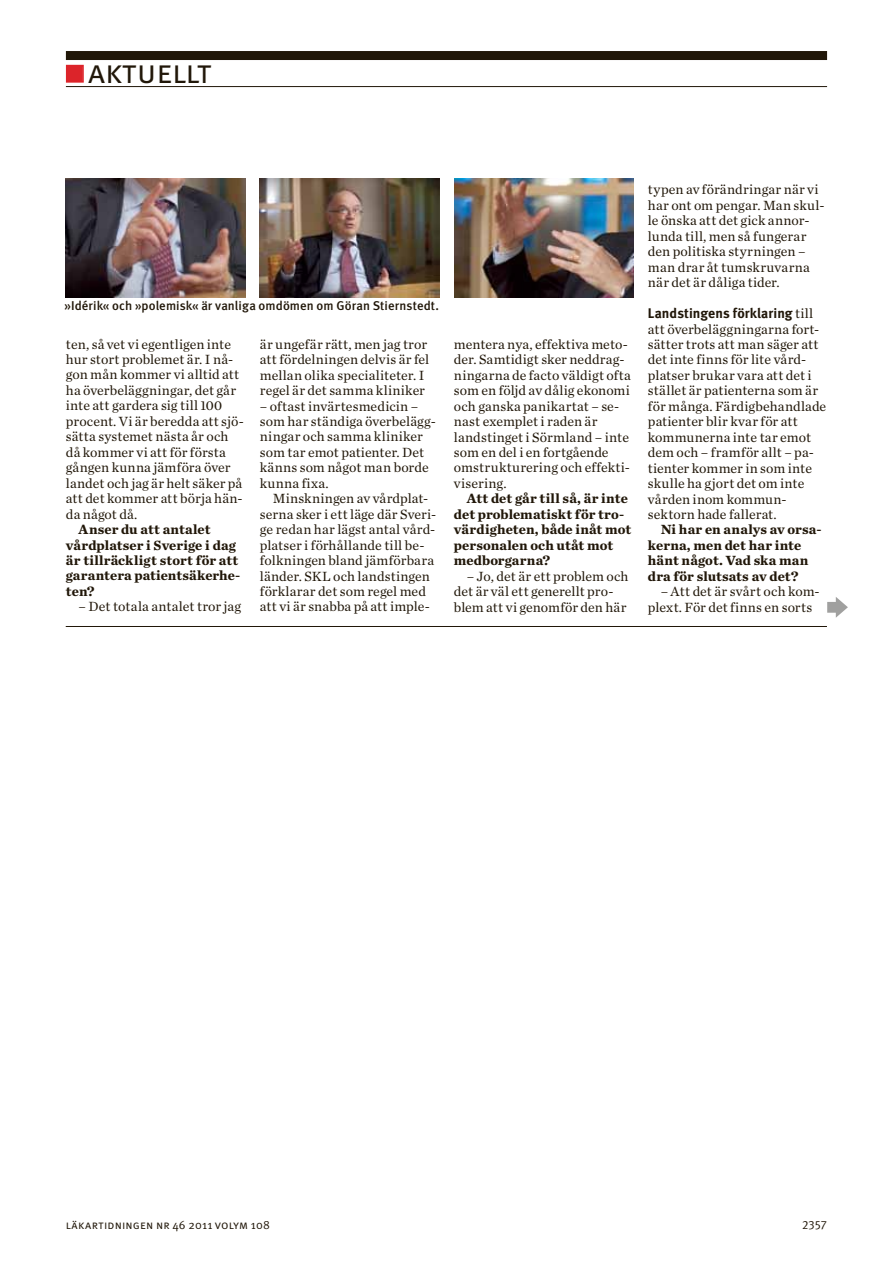
<style>
.page{position:relative;width:893px;height:1263px;background:#fff}
.page>*{position:absolute;margin:0;border:0;box-sizing:border-box;transform-origin:0 0}
.t1{font:33px "Meta LT Normal Small Caps";color:#211709}
.t2{font:13.95px/15.5px "Chronicle LT Text";letter-spacing:.01em;color:#211709}
.t3{font:700 13.95px/15.5px "Chronicle LT Text";letter-spacing:.005em;color:#211709}
.t4{font:13.95px "Meta LT Bold";letter-spacing:.005em;color:#211709}
.t5{font:12.75px "Meta LT Medium";letter-spacing:.005em;color:#211709}
.t6{font:12px "Meta LT Normal Small Caps";letter-spacing:.015em;color:#211709}
.t7{font:12px "Meta LT Normal Utilities";color:#211709}
.s1{color:#dc242a}
.s2{font-family:"Chronicle LT Text"}
</style>
<div class="page">
<div style="left:66px;top:51px;width:761px;height:9px;background:#211709"></div>
<hr style="left:66px;top:86px;width:761px;height:1px;background:#211709">
<div style="left:66px;top:65px;width:18px;height:18px;border:2px solid #dc242a"></div>
<img style="left:260px;top:178px;width:179px;height:119px">
<img style="left:454px;top:179px;width:179px;height:118px">
<img style="left:66px;top:179px;width:179px;height:118px">
<hr style="left:66px;top:626px;width:761px;height:1px;background:#211709">
<svg style="left:827px;top:597px;width:21px;height:21px"></svg>
<h1 class="t1" style="left:66px;top:52px;width:147px"><span class="s1">■</span> aktuellt</h1>
<p class="t5" style="left:64px;top:298px;width:376px">»Idérik« och »polemisk« är vanliga omdömen om Göran Stiernstedt.</p>
<p class="t2" style="left:66px;top:336px;width:180px">ten, så vet vi egentligen inte hur stort problemet är. I nå&shy;gon mån kommer vi alltid att ha överbeläggningar, det går inte att gardera sig till 100 procent. Vi är beredda att sjö&shy;sätta systemet nästa år och då kommer vi att för första gången kunna jämföra över landet och jag är helt säker på att det kommer att börja hän&shy;da något då.</p>
<p class="t3" style="left:66px;top:521px;width:176px;text-indent:13px">Anser du att antalet vårdplatser i Sverige i dag är tillräckligt stort för att garantera patientsäkerhe&shy;ten?</p>
<p class="t2" style="left:79px;top:599px;width:164px">– Det totala antalet tror jag</p>
<p class="t2" style="left:260px;top:336px;width:171px">är ungefär rätt, men jag tror att fördelningen delvis är fel mellan olika specialiteter. I regel är det samma kliniker</p>
<p class="t2" style="left:260px;top:398px;width:178px">– oftast invärtesmedicin – som har ständiga överbelägg&shy;ningar och samma kliniker som tar emot patienter. Det känns som något man borde kunna fixa.</p>
<p class="t2" style="left:260px;top:491px;width:178px;text-indent:13px">Minskningen av vårdplat&shy;serna sker i ett läge där Sveri&shy;ge redan har lägst antal vård&shy;platser i förhållande till be&shy;folkningen bland jämförbara länder. SKL och landstingen förklarar det som regel med att vi är snabba på att imple-</p>
<p class="t2" style="left:454px;top:336px;width:179px">mentera nya, effektiva meto&shy;der. Samtidigt sker neddrag&shy;ningarna de facto väldigt ofta som en följd av dålig ekonomi och ganska panikartat – se&shy;nast exemplet i raden är landstinget i Sörmland – inte som en del i en fortgående omstrukturering och effekti&shy;visering.</p>
<p class="t3" style="left:454px;top:491px;width:179px;text-indent:13px">Att det går till så, är inte det problematiskt för tro&shy;värdigheten, både inåt mot personalen och utåt mot medborgarna?</p>
<p class="t2" style="left:454px;top:568px;width:176px;text-indent:13px">– Jo, det är ett problem och det är väl ett generellt pro&shy;blem att vi genomför den här</p>
<p class="t2" style="left:648px;top:182px;width:178px">typen av förändringar när vi har ont om pengar. Man skul&shy;le önska att det gick annor&shy;lunda till, men så fungerar den politiska styrningen – man drar åt tumskruvarna när det är dåliga tider.</p>
<p class="t4" style="left:648px;top:305px;width:167px">Landstingens förklaring <span class="s2">till</span></p>
<p class="t2" style="left:648px;top:321px;width:180px">att överbeläggningarna fort&shy;sätter trots att man säger att det inte finns för lite vård&shy;platser brukar vara att det i stället är patienterna som är för många. Färdigbehandlade patienter blir kvar för att kommunerna inte tar emot dem och – framför allt – pa&shy;tienter kommer in som inte skulle ha gjort det om inte vården inom kommun&shy;sektorn hade fallerat.</p>
<p class="t3" style="left:648px;top:522px;width:175px;text-indent:13px">Ni har en analys av orsa&shy;kerna, men det har inte hänt något. Vad ska man dra för slutsats av det?</p>
<p class="t2" style="left:648px;top:584px;width:173px;text-indent:13px">– Att det är svårt och kom&shy;plext. För det finns en sorts</p>
<p class="t6" style="left:66px;top:1218px;width:206px">läkartidningen nr 46 2011 volym 108</p>
<p class="t7" style="left:802px;top:1218px;width:26px">2357</p>
</div>
